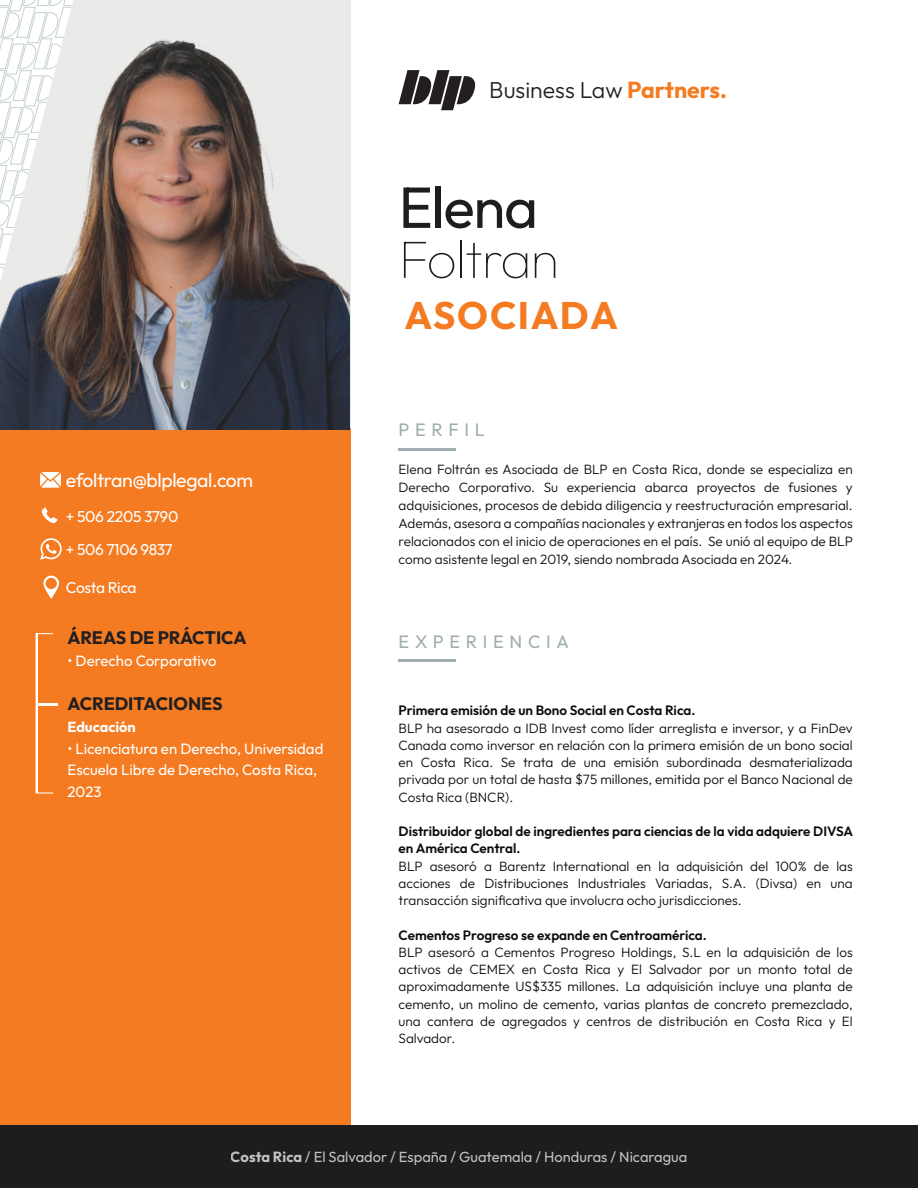
<style>
.page{position:relative;width:918px;height:1188px;background:#fff}
.page>*{position:absolute;margin:0;border:0;box-sizing:border-box;transform-origin:0 0}
.t1{font:58.05px "Outfit";letter-spacing:-.02em;color:#1d1d1f}
.t2{font:100 53.25px "Outfit";letter-spacing:-.02em;color:#1d1d1f}
.t3{font:700 38.25px "Outfit";letter-spacing:.04em;color:#f47b21}
.t4{font:300 23.1px "Outfit";color:#231f20}
.t5{font:19.5px "Outfit";letter-spacing:-.02em;color:#fff}
.t6{font:700 18px "Outfit";letter-spacing:-.005em;color:#231f20}
.t7{font:18px "Outfit";letter-spacing:.32em;color:#a0adaf}
.t8{font:15.75px "Outfit";letter-spacing:-.02em;color:#fff}
.t9{font:15px/21.9px "Outfit";color:#fff}
.t10{font:14.7px "Outfit";color:#fff}
.t11{font:700 14.4px "Outfit";color:#fff}
.t12{font:300 13.5px/17.2px "Outfit";color:#0d0d0d;text-align:justify}
.t13{font:600 13.5px/17.2px "Outfit";color:#0d0d0d}
.s1{font-weight:700;color:#f47b21}
.s2{font-weight:700}
</style>
<div class="page">
<div style="left:0;top:324px;width:350px;height:806px;background:#f47b21"></div>
<div style="left:0;top:0;width:350px;height:428px;background:#eaeae9"></div>
<svg style="left:0;top:0;width:73px;height:20px"></svg>
<img style="left:0;top:20px;width:349px;height:409px">
<svg style="left:36px;top:633px;width:17px;height:161px"></svg>
<hr style="left:37px;top:703px;width:20px;height:3px;background:#fff">
<hr style="left:399px;top:448px;width:57px;height:3px;background:#a0adaf">
<hr style="left:399px;top:660px;width:57px;height:2px;background:#a0adaf">
<svg style="left:399px;top:70px;width:77px;height:40px"></svg>
<div style="left:0;top:1125px;width:918px;height:63px;background:#1d1d1f"></div>
<svg style="left:42px;top:507px;width:16px;height:16px"></svg>
<svg style="left:40px;top:472px;width:21px;height:16px"></svg>
<svg style="left:40px;top:538px;width:22px;height:22px"></svg>
<svg style="left:43px;top:576px;width:16px;height:23px"></svg>
<h3 class="t4" style="left:489px;top:76px;width:239px">Business Law <span class="s1">Partners.</span></h3>
<h1 class="t1" style="left:399px;top:171px;width:141px">Elena</h1>
<h2 class="t2" style="left:399px;top:228px;width:162px">Foltran</h2>
<h3 class="t3" style="left:404px;top:290px;width:215px">ASOCIADA</h3>
<h3 class="t5" style="left:66px;top:468px;width:189px">efoltran@blplegal.com</h3>
<p class="t8" style="left:66px;top:507px;width:114px">+ 506 2205 3790</p>
<p class="t8" style="left:66px;top:539px;width:108px">+ 506 7106 9837</p>
<p class="t8" style="left:66px;top:577px;width:72px">Costa Rica</p>
<h3 class="t6" style="left:68px;top:626px;width:180px">ÁREAS DE PRÁCTICA</h3>
<p class="t9" style="left:68px;top:650px;width:151px">• Derecho Corporativo</p>
<h3 class="t6" style="left:68px;top:692px;width:157px">ACREDITACIONES</h3>
<p class="t11" style="left:68px;top:717px;width:70px">Educación</p>
<p class="t9" style="left:68px;top:738px;width:257px">• Licenciatura en Derecho, Universidad<br>Escuela Libre de Derecho, Costa Rica,<br>2023</p>
<h3 class="t7" style="left:399px;top:419px;width:88px">PERFIL</h3>
<p class="t12" style="left:399px;top:460px;width:456px;line-height:18px">Elena Foltrán es Asociada de BLP en Costa Rica, donde se especializa en Derecho Corporativo. Su experiencia abarca proyectos de fusiones y adquisiciones, procesos de debida diligencia y reestructuración empresarial.<br>Además, asesora a compañías nacionales y extranjeras en todos los aspectos relacionados con el inicio de operaciones en el país. Se unió al equipo de BLP como asistente legal en 2019, siendo nombrada Asociada en 2024.</p>
<h3 class="t7" style="left:399px;top:630px;width:172px">EXPERIENCIA</h3>
<p class="t13" style="left:399px;top:702px;width:298px">Primera emisión de un Bono Social en Costa Rica.</p>
<p class="t12" style="left:399px;top:719px;width:456px">BLP ha asesorado a IDB Invest como líder arreglista e inversor, y a FinDev Canada como inversor en relación con la primera emisión de un bono social en Costa Rica. Se trata de una emisión subordinada desmaterializada privada por un total de hasta $75 millones, emitida por el Banco Nacional de Costa Rica (BNCR).</p>
<p class="t13" style="left:399px;top:823px;width:456px">Distribuidor global de ingredientes para ciencias de la vida adquiere DIVSA en América Central.</p>
<p class="t12" style="left:399px;top:858px;width:456px">BLP asesoró a Barentz International en la adquisición del 100% de las acciones de Distribuciones Industriales Variadas, S.A. (Divsa) en una transacción significativa que involucra ocho jurisdicciones.</p>
<p class="t13" style="left:399px;top:927px;width:310px">Cementos Progreso se expande en Centroamérica.</p>
<p class="t12" style="left:399px;top:944px;width:456px">BLP asesoró a Cementos Progreso Holdings, S.L en la adquisición de los activos de CEMEX en Costa Rica y El Salvador por un monto total de aproximadamente US$335 millones. La adquisición incluye una planta de cemento, un molino de cemento, varias plantas de concreto premezclado, una cantera de agregados y centros de distribución en Costa Rica y El Salvador.</p>
<p class="t10" style="left:231px;top:1148px;width:458px"><span class="s2">Costa Rica</span> / El Salvador / España / Guatemala / Honduras / Nicaragua</p>
</div>
